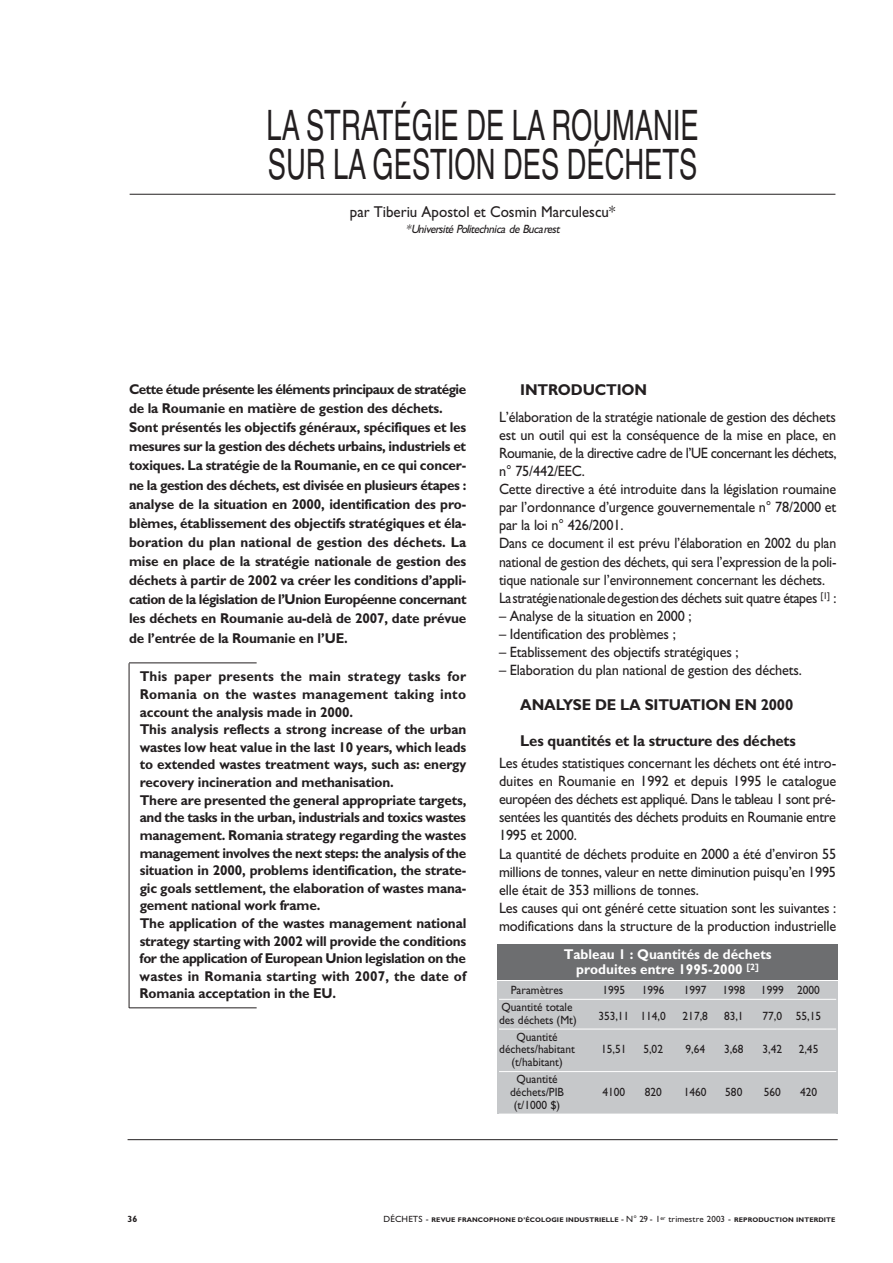
<style>
.page{position:relative;width:893px;height:1263px;background:#fff}
.page>*{position:absolute;margin:0;border:0;box-sizing:border-box;transform-origin:0 0}
.t1{font:42px/39px "Helvetica";color:#231f20;scale:.65 1}
.t2{font:700 15.75px "Gill Sans";letter-spacing:-.01em;color:#231f20;scale:.95 1}
.t3{font:15.75px "Gill Sans";color:#231f20;scale:.95 1}
.t4{font:15px/18.1px "Gill Sans";letter-spacing:-.01em;color:#231f20;scale:.95 1}
.t5{font:700 14.25px/17.5px "Gill Sans";letter-spacing:-.01em;color:#231f20;scale:.95 1}
.t6{font:700 14.25px/14.2px "Gill Sans";color:#fff;text-align:center;scale:.95 1}
.t7{font:12px/17px "Gill Sans";color:#231f20;text-align:center;scale:.95 1}
.t8{font:italic 12px "Gill Sans";color:#231f20;scale:.95 1}
.t9{font:700 9px "Gill Sans";color:#231f20}
.t10{font:700 6.75px "Gill Sans";letter-spacing:.015em;color:#231f20}
.s1{font-weight:400;font-size:9px}
</style>
<div class="page">
<hr style="left:128px;top:1139px;width:710px;height:1px;background:#231f20">
<hr style="left:130px;top:194px;width:705px;height:1px;background:#231f20">
<hr style="left:129px;top:663px;width:128px;height:1px;background:#231f20">
<hr style="left:129px;top:1007px;width:128px;height:1px;background:#231f20">
<hr style="left:129px;top:663px;width:1px;height:345px;background:#231f20">
<div style="left:497px;top:982px;width:341px;height:132px;background:#c6c8ca"></div>
<div style="left:497px;top:944px;width:341px;height:35px;background:#6d6e70"></div>
<hr style="left:499px;top:999px;width:337px;height:1px;background:#fff">
<hr style="left:499px;top:1029px;width:337px;height:1px;background:#fff">
<hr style="left:499px;top:1071px;width:337px;height:1px;background:#fff">
<h1 class="t1" style="left:267px;top:110px;width:666px">LA STRATÉGIE DE LA ROUMANIE<br>SUR LA GESTION DES DÉCHETS</h1>
<p class="t3" style="left:350px;top:206px;width:281px">par Tiberiu Apostol et Cosmin Marculescu*</p>
<p class="t8" style="left:406px;top:225px;width:166px">*Université Politechnica de Bucarest</p>
<p class="t5" style="left:129px;top:381px;width:357px;line-height:19px">Cette étude présente les éléments principaux de stratégie de la Roumanie en matière de gestion des déchets.<br>Sont présentés les objectifs généraux, spécifiques et les mesures sur la gestion des déchets urbains, industriels et toxiques. La stratégie de la Roumanie, en ce qui concer&shy;ne la gestion des déchets, est divisée en plusieurs étapes : analyse de la situation en 2000, identification des pro&shy;blèmes, établissement des objectifs stratégiques et éla&shy;boration du plan national de gestion des déchets. La mise en place de la stratégie nationale de gestion des déchets à partir de 2002 va créer les conditions d’appli&shy;cation de la législation de l’Union Européenne concernant les déchets en Roumanie au-delà de 2007, date prévue de l’entrée de la Roumanie en l’UE.</p>
<p class="t5" style="left:140px;top:669px;width:345px">This paper presents the main strategy tasks for Romania on the wastes management taking into account the analysis made in 2000.<br>This analysis reflects a strong increase of the urban wastes low heat value in the last 10 years, which leads to extended wastes treatment ways, such as: energy recovery incineration and methanisation.<br>There are presented the general appropriate targets, and the tasks in the urban, industrials and toxics wastes management. Romania strategy regarding the wastes management involves the next steps: the analysis of the situation in 2000, problems identification, the strate&shy;gic goals settlement, the elaboration of wastes mana&shy;gement national work frame.<br>The application of the wastes management national strategy starting with 2002 will provide the conditions for the application of European Union legislation on the wastes in Romania starting with 2007, the date of Romania acceptation in the EU.</p>
<p class="t2" style="left:520px;top:384px;width:135px">INTRODUCTION</p>
<p class="t4" style="left:499px;top:409px;width:357px">L’élaboration de la stratégie nationale de gestion des déchets est un outil qui est la conséquence de la mise en place, en Roumanie, de la directive cadre de l’UE concernant les déchets, n° 75/442/EEC.<br>Cette directive a été introduite dans la législation roumaine par l’ordonnance d’urgence gouvernementale n° 78/2000 et par la loi n° 426/2001.<br>Dans ce document il est prévu l’élaboration en 2002 du plan national de gestion des déchets, qui sera l’expression de la poli&shy;tique nationale sur l’environnement concernant les déchets.<br>Lastratégienationaledegestiondes déchets suit quatre étapes <sup>[1]</sup> :</p>
<p class="t4" style="left:499px;top:608px;width:204px">– Analyse de la situation en 2000 ;</p>
<p class="t4" style="left:499px;top:627px;width:188px">– Identification des problèmes ;</p>
<p class="t4" style="left:499px;top:645px;width:254px">– Etablissement des objectifs stratégiques ;</p>
<p class="t4" style="left:499px;top:663px;width:320px">– Elaboration du plan national de gestion des déchets.</p>
<p class="t2" style="left:520px;top:700px;width:289px">ANALYSE DE LA SITUATION EN 2000</p>
<p class="t2" style="left:520px;top:735px;width:292px">Les quantités et la structure des déchets</p>
<p class="t4" style="left:499px;top:755px;width:357px">Les études statistiques concernant les déchets ont été intro&shy;duites en Roumanie en 1992 et depuis 1995 le catalogue européen des déchets est appliqué. Dans le tableau 1 sont pré&shy;sentées les quantités des déchets produits en Roumanie entre 1995 et 2000.<br>La quantité de déchets produite en 2000 a été d’environ 55 millions de tonnes, valeur en nette diminution puisqu’en 1995 elle était de 353 millions de tonnes.<br>Les causes qui ont généré cette situation sont les suivantes : modifications dans la structure de la production industrielle</p>
<p class="t6" style="left:564px;top:949px;width:220px">Tableau 1 : Quantités de déchets produites entre 1995-2000 <sup>[2]</sup></p>
<p class="t7" style="left:511px;top:983px;width:57px">Paramètres</p>
<p class="t7" style="left:602px;top:983px;width:25px">1995</p>
<p class="t7" style="left:642px;top:983px;width:25px">1996</p>
<p class="t7" style="left:684px;top:983px;width:26px">1997</p>
<p class="t7" style="left:722px;top:983px;width:25px">1998</p>
<p class="t7" style="left:761px;top:983px;width:64px">1999 2000</p>
<p class="t7" style="left:501px;top:1000px;width:76px">Quantité totale</p>
<p class="t7" style="left:598px;top:1009px;width:73px">353,11 114,0</p>
<p class="t7" style="left:683px;top:1009px;width:28px">217,8</p>
<p class="t7" style="left:724px;top:1009px;width:22px">83,1</p>
<p class="t7" style="left:762px;top:1009px;width:63px">77,0 55,15</p>
<p class="t7" style="left:499px;top:1012px;width:83px">des déchets (Mt)<br>Quantité</p>
<p class="t7" style="left:499px;top:1042px;width:81px">déchets/habitant</p>
<p class="t7" style="left:601px;top:1042px;width:28px">15,51</p>
<p class="t7" style="left:643px;top:1042px;width:22px">5,02</p>
<p class="t7" style="left:685px;top:1042px;width:22px">9,64</p>
<p class="t7" style="left:724px;top:1042px;width:22px">3,68</p>
<p class="t7" style="left:763px;top:1042px;width:22px">3,42</p>
<p class="t7" style="left:799px;top:1042px;width:22px">2,45</p>
<p class="t7" style="left:511px;top:1055px;width:55px">(t/habitant)<br>Quantité</p>
<p class="t7" style="left:510px;top:1085px;width:58px">déchets/PIB</p>
<p class="t7" style="left:602px;top:1085px;width:25px">4100</p>
<p class="t7" style="left:645px;top:1085px;width:19px">820</p>
<p class="t7" style="left:684px;top:1085px;width:26px">1460</p>
<p class="t7" style="left:725px;top:1085px;width:20px">580</p>
<p class="t7" style="left:764px;top:1085px;width:20px">560</p>
<p class="t7" style="left:800px;top:1085px;width:19px">420</p>
<p class="t7" style="left:514px;top:1097px;width:50px">(t/1000 $)</p>
<p class="t9" style="left:128px;top:1216px;width:11px">36</p>
<p class="t10" style="left:384px;top:1218px;width:453px"><span class="s1">DÉCHETS -</span> REVUE FRANCOPHONE D’ÉCOLOGIE INDUSTRIELLE <span class="s1">- N° 29 - 1</span><sup>er</sup> <span class="s1">trimestre 2003 -</span> REPRODUCTION INTERDITE</p>
</div>
